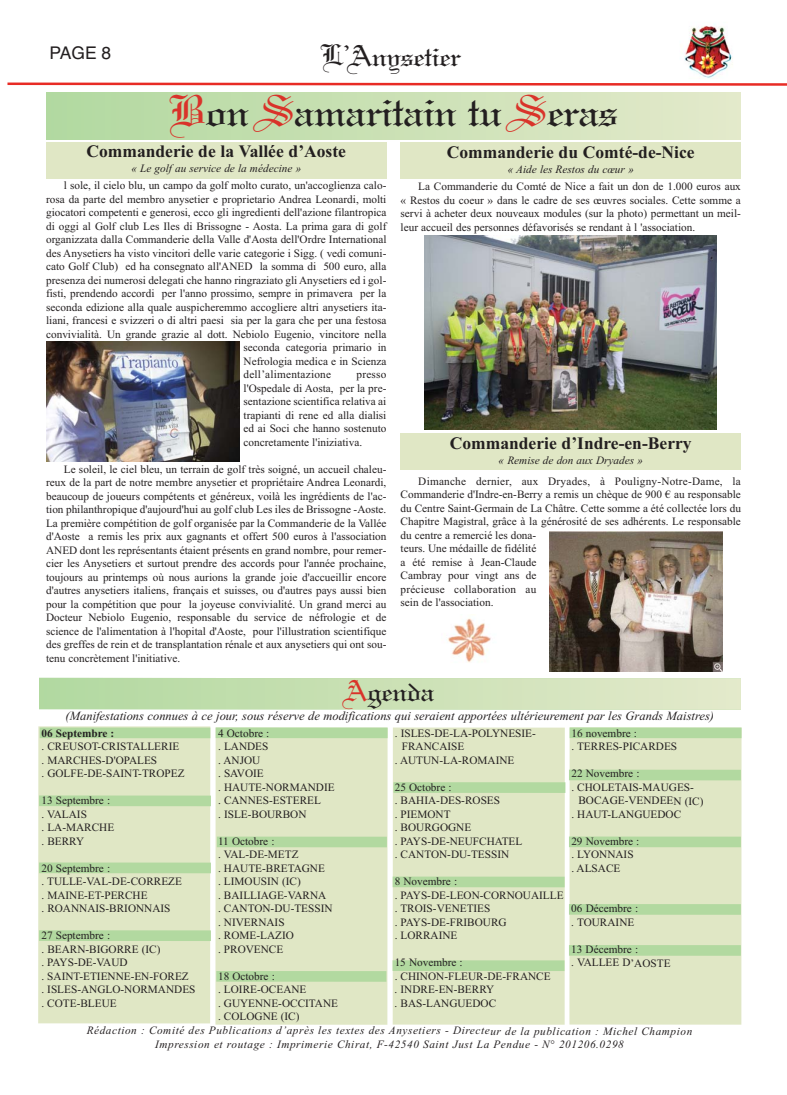
<style>
.page{position:relative;width:787px;height:1095px;background:#fff}
.page>*{position:absolute;margin:0;border:0;box-sizing:border-box;transform-origin:0 0}
.t1{font:45px "Wedding Text BT";color:#231f20}
.t2{font:30px "Wedding Text BT";color:#231f20}
.t3{font:700 17.5px "Times New Roman";color:#231f20}
.t4{font:17.5px "Helvetica";color:#231f20}
.t5{font:italic 12.5px "Times New Roman";color:#231f20}
.t6{font:11.25px/13.5px "Times New Roman";color:#231f20}
.t7{font:italic 11.25px/13.5px "Times New Roman";letter-spacing:.05em;color:#231f20;text-align:center}
.t8{font:italic 11.25px "Times New Roman";color:#231f20}
.t9{font:11.25px "Times New Roman";letter-spacing:.02em;color:#231f20}
.t10{font:700 11.25px "Times New Roman";color:#231f20}
.s1{color:#d9332a}
</style>
<div class="page">
<div style="left:215px;top:727px;width:172px;height:298px;background:#e0e7c5"></div>
<div style="left:38px;top:726px;width:172px;height:297px;background:#e0e7c5"></div>
<div style="left:569px;top:727px;width:172px;height:298px;background:#e0e7c5"></div>
<div style="left:393px;top:727px;width:172px;height:298px;background:#e0e7c5"></div>
<div style="left:216px;top:727px;width:171px;height:11px;background:#b2d9a0"></div>
<div style="left:392px;top:876px;width:172px;height:11px;background:#b2d9a0"></div>
<div style="left:393px;top:782px;width:172px;height:11px;background:#b2d9a0"></div>
<div style="left:569px;top:770px;width:172px;height:10px;background:#b2d9a0"></div>
<div style="left:569px;top:836px;width:172px;height:11px;background:#b2d9a0"></div>
<div style="left:392px;top:960px;width:172px;height:11px;background:#b2d9a0"></div>
<div style="left:569px;top:904px;width:172px;height:11px;background:#b2d9a0"></div>
<div style="left:569px;top:727px;width:172px;height:11px;background:#b2d9a0"></div>
<div style="left:40px;top:727px;width:170px;height:11px;background:#b2d9a0"></div>
<div style="left:39px;top:795px;width:172px;height:11px;background:#b2d9a0"></div>
<div style="left:39px;top:862px;width:172px;height:11px;background:#b2d9a0"></div>
<div style="left:39px;top:930px;width:172px;height:11px;background:#b2d9a0"></div>
<div style="left:217px;top:837px;width:170px;height:10px;background:#b2d9a0"></div>
<div style="left:216px;top:971px;width:170px;height:11px;background:#b2d9a0"></div>
<div style="left:569px;top:945px;width:172px;height:11px;background:#b2d9a0"></div>
<img style="left:684px;top:24px;width:49px;height:54px">
<svg style="left:7px;top:82px;width:780px;height:4px;background:#f07a76"></svg>
<svg style="left:39px;top:678px;width:702px;height:32px;background:#cbe1b5"></svg>
<div style="left:46px;top:92px;width:695px;height:47px;background:linear-gradient(to right,#b2d9a0,#e4e9cb)"></div>
<div style="left:46px;top:142px;width:340px;height:36px;background:#e0e7c5"></div>
<div style="left:400px;top:142px;width:341px;height:37px;background:#e0e7c5"></div>
<div style="left:400px;top:434px;width:341px;height:36px;background:#e0e7c5"></div>
<img style="left:47px;top:342px;width:193px;height:120px">
<img style="left:424px;top:235px;width:292px;height:194px">
<img style="left:549px;top:531px;width:174px;height:140px">
<img style="left:448px;top:618px;width:43px;height:45px">
<h3 class="t4" style="left:49px;top:46px;width:63px">PAGE 8</h3>
<h2 class="t2" style="left:321px;top:38px;width:141px">L’Anysetier</h2>
<h1 class="t1" style="left:169px;top:84px;width:450px"><span class="s1">B</span>on <span class="s1">S</span>amaritain tu <span class="s1">S</span>eras</h1>
<h3 class="t3" style="left:86px;top:146px;width:261px">Commanderie de la Vallée d’Aoste</h3>
<p class="t8" style="left:131px;top:164px;width:171px">« Le golf au service de la médecine »</p>
<h3 class="t3" style="left:447px;top:146px;width:249px">Commanderie du Comté-de-Nice</h3>
<p class="t8" style="left:508px;top:165px;width:127px">« Aide les Restos du cœur »</p>
<p class="t6" style="left:64px;top:180px;width:324px">l sole, il cielo blu, un campo da golf molto curato, un'accoglienza calo-</p>
<p class="t6" style="left:46px;top:193px;width:342px">rosa da parte del membro anysetier e proprietario Andrea Leonardi, molti</p>
<p class="t6" style="left:46px;top:207px;width:342px">giocatori competenti e generosi, ecco gli ingredienti dell'azione filantropica</p>
<p class="t6" style="left:46px;top:220px;width:342px">di oggi al Golf club Les Iles di Brissogne - Aosta. La prima gara di golf</p>
<p class="t6" style="left:46px;top:234px;width:342px">organizzata dalla Commanderie della Valle d'Aosta dell'Ordre International</p>
<p class="t6" style="left:46px;top:247px;width:342px">des Anysetiers ha visto vincitori delle varie categorie i Sigg. ( vedi comuni-</p>
<p class="t6" style="left:46px;top:261px;width:342px">cato Golf Club) ed ha consegnato all'ANED la somma di 500 euro, alla</p>
<p class="t6" style="left:46px;top:274px;width:342px">presenza dei numerosi delegati che hanno ringraziato gli Anysetiers ed i gol-</p>
<p class="t6" style="left:46px;top:288px;width:342px">fisti, prendendo accordi per l'anno prossimo, sempre in primavera per la</p>
<p class="t6" style="left:46px;top:301px;width:342px">seconda edizione alla quale auspicheremmo accogliere altri anysetiers ita-</p>
<p class="t6" style="left:46px;top:315px;width:342px">liani, francesi e svizzeri o di altri paesi sia per la gara che per una festosa</p>
<p class="t6" style="left:46px;top:328px;width:342px">convivialità. Un grande grazie al dott. Nebiolo Eugenio, vincitore nella</p>
<p class="t6" style="left:243px;top:342px;width:144px">seconda categoria primario in</p>
<p class="t6" style="left:243px;top:355px;width:144px">Nefrologia medica e in Scienza</p>
<p class="t9" style="left:243px;top:371px;width:89px">dell’alimentazione</p>
<p class="t6" style="left:243px;top:369px;width:144px;text-align:justify;text-indent:113px">presso l'Ospedale di Aosta, per la pre&shy;sentazione scientifica relativa ai trapianti di rene ed alla dialisi ed ai Soci che hanno sostenuto concretamente l'iniziativa.</p>
<p class="t6" style="left:46px;top:463px;width:342px;text-align:justify;text-indent:18px">Le soleil, le ciel bleu, un terrain de golf très soigné, un accueil chaleu&shy;reux de la part de notre membre anysetier et propriétaire Andrea Leonardi, beaucoup de joueurs compétents et généreux, voilà les ingrédients de l'ac&shy;tion philanthropique d'aujourd'hui au golf club Les iles de Brissogne -Aoste.<br>La première compétition de golf organisée par la Commanderie de la Vallée d'Aoste a remis les prix aux gagnants et offert 500 euros à l'association ANED dont les représentants étaient présents en grand nombre, pour remer&shy;cier les Anysetiers et surtout prendre des accords pour l'année prochaine, toujours au printemps où nous aurions la grande joie d'accueillir encore d'autres anysetiers italiens, français et suisses, ou d'autres pays aussi bien pour la compétition que pour la joyeuse convivialité. Un grand merci au Docteur Nebiolo Eugenio, responsable du service de néfrologie et de science de l'alimentation à l'hopital d'Aoste, pour l'illustration scientifique des greffes de rein et de transplantation rénale et aux anysetiers qui ont sou&shy;tenu concrètement l'initiative.</p>
<p class="t6" style="left:400px;top:181px;width:342px;text-align:justify;text-indent:18px">La Commanderie du Comté de Nice a fait un don de 1.000 euros aux « Restos du coeur » dans le cadre de ses œuvres sociales. Cette somme a servi à acheter deux nouveaux modules (sur la photo) permettant un meil&shy;leur accueil des personnes défavorisés se rendant à l 'association.</p>
<h3 class="t3" style="left:450px;top:438px;width:243px">Commanderie d’Indre-en-Berry</h3>
<p class="t8" style="left:498px;top:456px;width:146px">« Remise de don aux Dryades »</p>
<p class="t6" style="left:400px;top:475px;width:342px;text-indent:18px">Dimanche dernier, aux Dryades, à Pouligny-Notre-Dame, la Commanderie d'Indre-en-Berry a remis un chèque de 900 € au responsable du Centre Saint-Germain de La Châtre. Cette somme a été collectée lors du Chapitre Magistral, grâce à la générosité de ses adhérents. Le responsable du centre a remercié les dona-<br>teurs. Une médaille de fidélité<br>a été remise à Jean-Claude<br>Cambray pour vingt ans de<br>précieuse collaboration au<br>sein de l'association.</p>
<h2 class="t2" style="left:345px;top:673px;width:90px"><span class="s1">A</span>genda</h2>
<p class="t5" style="left:66px;top:711px;width:650px">(Manifestations connues à ce jour, sous réserve de modifications qui seraient apportées ultérieurement par les Grands Maistres)</p>
<p class="t10" style="left:41px;top:729px;width:74px">06 Septembre :</p>
<p class="t6" style="left:41px;top:741px;width:144px">. CREUSOT-CRISTALLERIE . MARCHES-D'OPALES<br>. GOLFE-DE-SAINT-TROPEZ</p>
<p class="t6" style="left:41px;top:795px;width:74px">13 Septembre : . VALAIS<br>. LA-MARCHE . BERRY</p>
<p class="t6" style="left:41px;top:862px;width:142px">20 Septembre :<br>. TULLE-VAL-DE-CORREZE . MAINE-ET-PERCHE<br>. ROANNAIS-BRIONNAIS</p>
<p class="t6" style="left:41px;top:930px;width:156px">27 Septembre :<br>. BEARN-BIGORRE (IC)<br>. PAYS-DE-VAUD<br>. SAINT-ETIENNE-EN-FOREZ<br>. ISLES-ANGLO-NORMANDES . COTE-BLEUE</p>
<p class="t6" style="left:218px;top:727px;width:118px">4 Octobre :<br>. LANDES<br>. ANJOU<br>. SAVOIE<br>. HAUTE-NORMANDIE . CANNES-ESTEREL<br>. ISLE-BOURBON</p>
<p class="t6" style="left:218px;top:835px;width:116px">11 Octobre :<br>. VAL-DE-METZ<br>. HAUTE-BRETAGNE<br>. LIMOUSIN (IC)<br>. BAILLIAGE-VARNA<br>. CANTON-DU-TESSIN . NIVERNAIS<br>. ROME-LAZIO<br>. PROVENCE</p>
<p class="t6" style="left:218px;top:970px;width:121px">18 Octobre :<br>. LOIRE-OCEANE<br>. GUYENNE-OCCITANE . COLOGNE (IC)</p>
<p class="t6" style="left:395px;top:727px;width:143px">. ISLES-DE-LA-POLYNESIE-</p>
<p class="t6" style="left:402px;top:741px;width:64px">FRANCAISE</p>
<p class="t6" style="left:395px;top:754px;width:121px">. AUTUN-LA-ROMAINE</p>
<p class="t6" style="left:395px;top:781px;width:129px">25 Octobre :<br>. BAHIA-DES-ROSES<br>. PIEMONT<br>. BOURGOGNE<br>. PAYS-DE-NEUFCHATEL . CANTON-DU-TESSIN</p>
<p class="t6" style="left:394px;top:876px;width:170px">8 Novembre :<br>. PAYS-DE-LEON-CORNOUAILLE . TROIS-VENETIES<br>. PAYS-DE-FRIBOURG<br>. LORRAINE</p>
<p class="t6" style="left:394px;top:957px;width:157px">15 Novembre :<br>. CHINON-FLEUR-DE-FRANCE . INDRE-EN-BERRY<br>. BAS-LANGUEDOC</p>
<p class="t6" style="left:571px;top:727px;width:107px">16 novembre :<br>. TERRES-PICARDES</p>
<p class="t6" style="left:571px;top:768px;width:70px">22 Novembre :</p>
<p class="t6" style="left:571px;top:781px;width:124px">. CHOLETAIS-MAUGES-</p>
<p class="t6" style="left:578px;top:795px;width:126px">BOCAGE-VENDEEN (IC)</p>
<p class="t6" style="left:571px;top:808px;width:111px">. HAUT-LANGUEDOC</p>
<p class="t6" style="left:571px;top:835px;width:70px">29 Novembre : . LYONNAIS<br>. ALSACE</p>
<p class="t6" style="left:571px;top:903px;width:68px">06 Décembre : . TOURAINE</p>
<p class="t6" style="left:571px;top:943px;width:101px">13 Décembre :<br>. VALLEE D’AOSTE</p>
<p class="t7" style="left:87px;top:1025px;width:607px">Rédaction : Comité des Publications d’après les textes des Anysetiers - Directeur de la publication : Michel Champion<br>Impression et routage : Imprimerie Chirat, F-42540 Saint Just La Pendue - N° 201206.0298</p>
</div>
